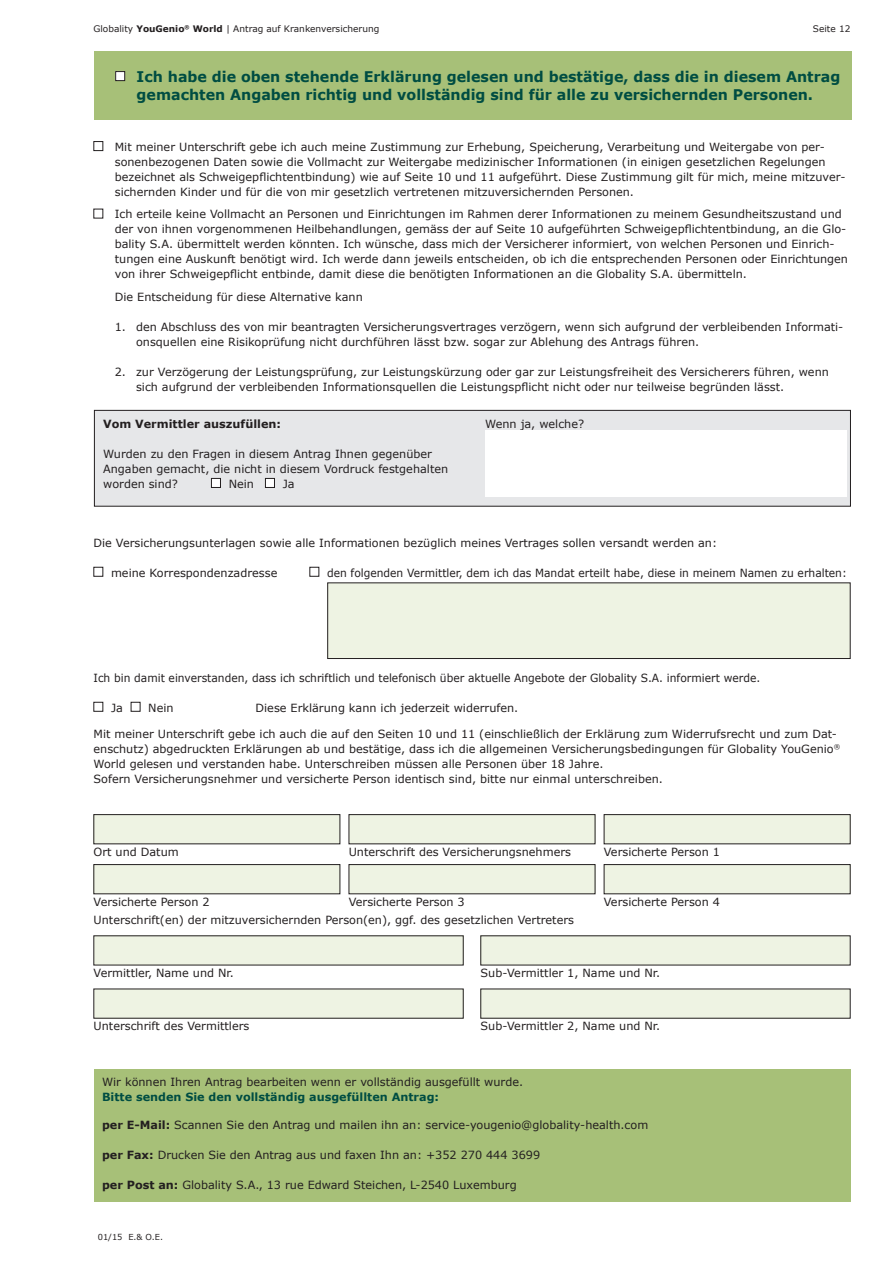
<style>
.page{position:relative;width:893px;height:1263px;background:#fff}
.page>*{position:absolute;margin:0;border:0;box-sizing:border-box;transform-origin:0 0}
.t1{font:700 14.7px/18px "Verdana";color:#004d42}
.t2{font:11.25px/15px "Verdana";color:#231f20}
.t3{font:11.25px "Verdana";color:#231f20;scale:.95 1}
.t4{font:700 11.25px "Verdana";color:#004d42}
.t5{font:700 11.25px "Verdana";color:#231f20}
.t6{font:9px "Verdana";color:#231f20}
.t7{font:8.25px "Verdana";color:#231f20}
.s1{font-weight:700}
</style>
<div class="page">
<div style="left:94px;top:141px;width:9px;height:10px;border:1px solid #231f20"></div>
<div style="left:94px;top:567px;width:9px;height:9px;border:1px solid #231f20"></div>
<div style="left:310px;top:567px;width:9px;height:9px;border:1px solid #231f20"></div>
<div style="left:94px;top:702px;width:9px;height:9px;border:1px solid #231f20"></div>
<div style="left:131px;top:702px;width:9px;height:9px;border:1px solid #231f20"></div>
<div style="left:328px;top:583px;width:522px;height:75px;background:#eef3e3"></div>
<div style="left:327px;top:583px;width:523px;height:76px;border:1px solid #231f20"></div>
<div style="left:94px;top:864px;width:246px;height:30px;background:#eef3e3"></div>
<div style="left:94px;top:864px;width:246px;height:30px;border:1px solid #231f20"></div>
<div style="left:94px;top:815px;width:246px;height:29px;background:#eef3e3"></div>
<div style="left:94px;top:814px;width:246px;height:30px;border:1px solid #231f20"></div>
<div style="left:94px;top:936px;width:369px;height:29px;background:#eef3e3"></div>
<div style="left:94px;top:989px;width:369px;height:29px;background:#eef3e3"></div>
<div style="left:481px;top:936px;width:369px;height:29px;background:#eef3e3"></div>
<div style="left:481px;top:989px;width:369px;height:29px;background:#eef3e3"></div>
<div style="left:349px;top:864px;width:246px;height:30px;background:#eef3e3"></div>
<div style="left:349px;top:864px;width:246px;height:30px;border:1px solid #231f20"></div>
<div style="left:349px;top:815px;width:246px;height:29px;background:#eef3e3"></div>
<div style="left:349px;top:814px;width:246px;height:30px;border:1px solid #231f20"></div>
<div style="left:604px;top:864px;width:246px;height:30px;background:#eef3e3"></div>
<div style="left:604px;top:864px;width:246px;height:30px;border:1px solid #231f20"></div>
<div style="left:604px;top:815px;width:246px;height:29px;background:#eef3e3"></div>
<div style="left:604px;top:814px;width:246px;height:30px;border:1px solid #231f20"></div>
<div style="left:94px;top:410px;width:756px;height:96px;background:#e6e7e9"></div>
<div style="left:211px;top:478px;width:9px;height:9px;background:#fff"></div>
<div style="left:211px;top:478px;width:10px;height:10px;border:1px solid #231f20"></div>
<div style="left:265px;top:478px;width:9px;height:9px;background:#fff"></div>
<div style="left:265px;top:478px;width:10px;height:10px;border:1px solid #231f20"></div>
<div style="left:94px;top:410px;width:757px;height:96px;border:1px solid #231f20"></div>
<div style="left:486px;top:430px;width:361px;height:66px;background:#fff"></div>
<div style="left:94px;top:1069px;width:756px;height:132px;background:#a7c078"></div>
<div style="left:94px;top:52px;width:757px;height:68px;background:#a7c078"></div>
<div style="left:116px;top:72px;width:9px;height:9px;background:#fff"></div>
<div style="left:115px;top:71px;width:10px;height:10px;border:1px solid #231f20"></div>
<p class="t6" style="left:94px;top:23px;width:287px">Globality <span class="s1">YouGenio</span><sup>®</sup> <span class="s1">World</span> | Antrag auf Krankenversicherung</p>
<p class="t6" style="left:813px;top:23px;width:39px">Seite 12</p>
<h1 class="t1" style="left:137px;top:68px;width:705px">Ich habe die oben stehende Erklärung gelesen und bestätige, dass die in diesem Antrag gemachten Angaben richtig und vollständig sind für alle zu versichernden Personen.</h1>
<p class="t2" style="left:115px;top:139px;width:732px">Mit meiner Unterschrift gebe ich auch meine Zustimmung zur Erhebung, Speicherung, Verarbeitung und Weitergabe von per&shy;sonenbezogenen Daten sowie die Vollmacht zur Weitergabe medizinischer Informationen (in einigen gesetzlichen Regelungen bezeichnet als Schweigepflichtentbindung) wie auf Seite 10 und 11 aufgeführt. Diese Zustimmung gilt für mich, meine mitzuver&shy;sichernden Kinder und für die von mir gesetzlich vertretenen mitzuversichernden Personen.</p>
<p class="t2" style="left:115px;top:207px;width:735px">Ich erteile keine Vollmacht an Personen und Einrichtungen im Rahmen derer Informationen zu meinem Gesundheitszustand und der von ihnen vorgenommenen Heilbehandlungen, gemäss der auf Seite 10 aufgeführten Schweigepflichtentbindung, an die Glo&shy;bality S.A. übermittelt werden könnten. Ich wünsche, dass mich der Versicherer informiert, von welchen Personen und Einrich&shy;tungen eine Auskunft benötigt wird. Ich werde dann jeweils entscheiden, ob ich die entsprechenden Personen oder Einrichtungen von ihrer Schweigepflicht entbinde, damit diese die benötigten Informationen an die Globality S.A. übermitteln.</p>
<p class="t2" style="left:115px;top:289px;width:250px">Die Entscheidung für diese Alternative kann</p>
<p class="t2" style="left:136px;top:319px;width:709px;text-indent:-21px">1. den Abschluss des von mir beantragten Versicherungsvertrages verzögern, wenn sich aufgrund der verbleibenden Informati&shy;onsquellen eine Risikoprüfung nicht durchführen lässt bzw. sogar zur Ablehung des Antrags führen.</p>
<p class="t2" style="left:136px;top:364px;width:694px;text-indent:-21px">2. zur Verzögerung der Leistungsprüfung, zur Leistungskürzung oder gar zur Leistungsfreiheit des Versicherers führen, wenn sich aufgrund der verbleibenden Informationsquellen die Leistungspflicht nicht oder nur teilweise begründen lässt.</p>
<p class="t5" style="left:103px;top:416px;width:179px">Vom Vermittler auszufüllen:</p>
<p class="t2" style="left:103px;top:446px;width:347px">Wurden zu den Fragen in diesem Antrag Ihnen gegenüber<br>Angaben gemacht, die nicht in diesem Vordruck festgehalten worden sind?</p>
<p class="t2" style="left:229px;top:476px;width:27px">Nein</p>
<p class="t2" style="left:283px;top:476px;width:13px">Ja</p>
<p class="t2" style="left:485px;top:416px;width:100px">Wenn ja, welche?</p>
<p class="t2" style="left:94px;top:535px;width:625px">Die Versicherungsunterlagen sowie alle Informationen bezüglich meines Vertrages sollen versandt werden an:</p>
<p class="t2" style="left:111px;top:565px;width:168px">meine Korrespondenzadresse</p>
<p class="t3" style="left:327px;top:565px;width:549px">den folgenden Vermittler, dem ich das Mandat erteilt habe, diese in meinem Namen zu erhalten:</p>
<p class="t3" style="left:94px;top:670px;width:703px">Ich bin damit einverstanden, dass ich schriftlich und telefonisch über aktuelle Angebote der Globality S.A. informiert werde.</p>
<p class="t2" style="left:111px;top:700px;width:13px">Ja</p>
<p class="t2" style="left:148px;top:700px;width:27px">Nein</p>
<p class="t2" style="left:256px;top:700px;width:264px">Diese Erklärung kann ich jederzeit widerrufen.</p>
<p class="t2" style="left:94px;top:726px;width:748px">Mit meiner Unterschrift gebe ich auch die auf den Seiten 10 und 11 (einschließlich der Erklärung zum Widerrufsrecht und zum Dat&shy;enschutz) abgedruckten Erklärungen ab und bestätige, dass ich die allgemeinen Versicherungsbedingungen für Globality YouGenio<sup>® </sup>World gelesen und verstanden habe. Unterschreiben müssen alle Personen über 18 Jahre.<br>Sofern Versicherungsnehmer und versicherte Person identisch sind, bitte nur einmal unterschreiben.</p>
<p class="t2" style="left:94px;top:844px;width:87px">Ort und Datum</p>
<p class="t2" style="left:349px;top:844px;width:224px">Unterschrift des Versicherungsnehmers</p>
<p class="t2" style="left:604px;top:844px;width:118px">Versicherte Person 1</p>
<p class="t2" style="left:94px;top:894px;width:118px">Versicherte Person 2</p>
<p class="t2" style="left:349px;top:894px;width:118px">Versicherte Person 3</p>
<p class="t2" style="left:604px;top:894px;width:118px">Versicherte Person 4</p>
<p class="t2" style="left:94px;top:912px;width:482px">Unterschrift(en) der mitzuversichernden Person(en), ggf. des gesetzlichen Vertreters</p>
<p class="t2" style="left:94px;top:965px;width:142px">Vermittler, Name und Nr.</p>
<p class="t2" style="left:94px;top:1018px;width:157px">Unterschrift des Vermittlers</p>
<p class="t2" style="left:480px;top:965px;width:181px">Sub-Vermittler 1, Name und Nr.</p>
<p class="t2" style="left:480px;top:1018px;width:181px">Sub-Vermittler 2, Name und Nr.</p>
<p class="t2" style="left:102px;top:1074px;width:423px">Wir können Ihren Antrag bearbeiten wenn er vollständig ausgefüllt wurde.</p>
<p class="t4" style="left:102px;top:1089px;width:338px">Bitte senden Sie den vollständig ausgefüllten Antrag:</p>
<p class="t2" style="left:102px;top:1117px;width:548px"><span class="s1">per E-Mail:</span> Scannen Sie den Antrag und mailen ihn an: service-yougenio@globality-health.com</p>
<p class="t2" style="left:102px;top:1147px;width:440px"><span class="s1">per Fax:</span> Drucken Sie den Antrag aus und faxen Ihn an: +352 270 444 3699</p>
<p class="t2" style="left:102px;top:1177px;width:416px"><span class="s1">per Post an:</span> Globality S.A., 13 rue Edward Steichen, L-2540 Luxemburg</p>
<p class="t7" style="left:98px;top:1231px;width:67px">01/15 E.&amp; O.E.</p>
</div>
